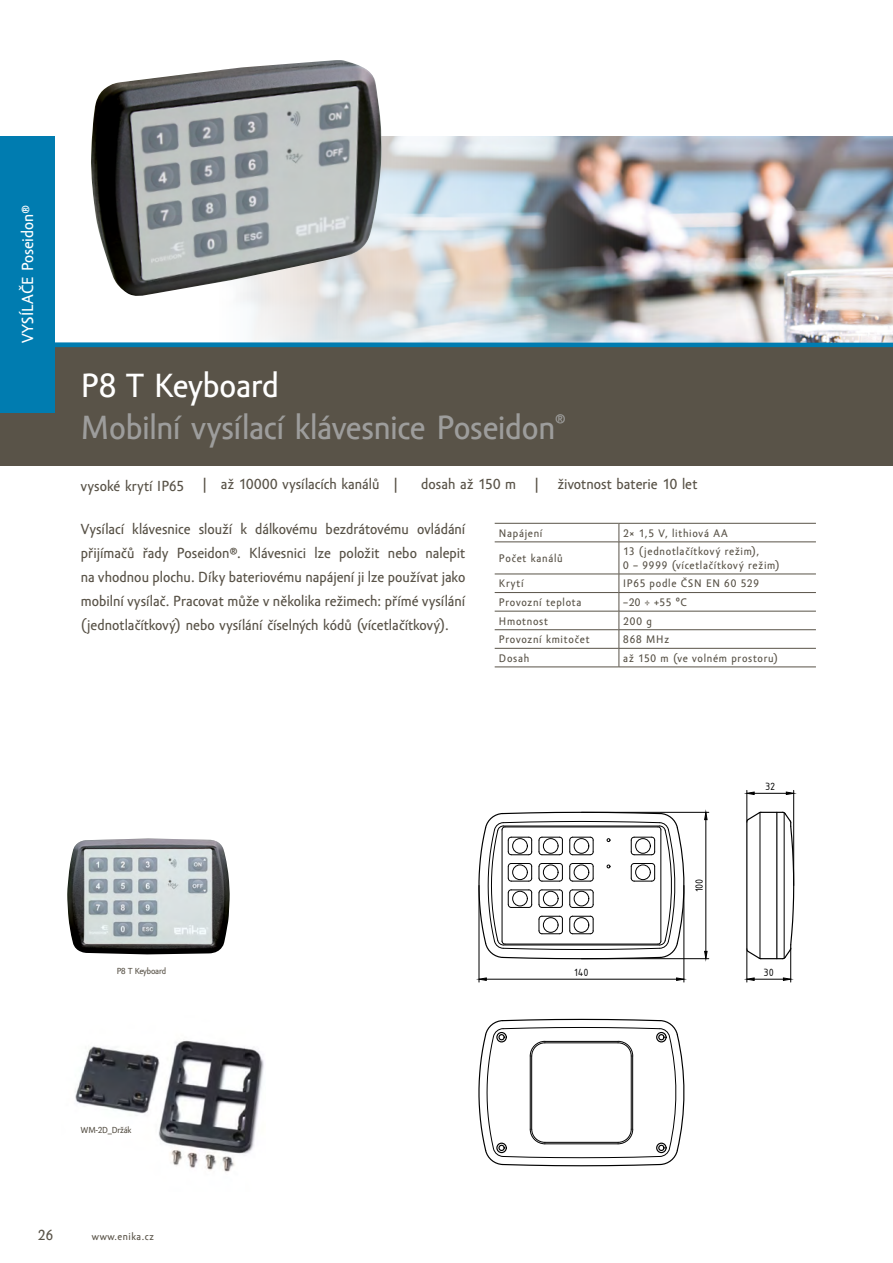
<style>
.page{position:relative;width:893px;height:1263px;background:#fff}
.page>*{position:absolute;margin:0;border:0;box-sizing:border-box;transform-origin:0 0}
.t1{font:34.5px/41.7px "Amor Sans Text Pro";letter-spacing:-.01em;color:#9d9d9c}
.t2{font:16.5px "Amor Sans Text Pro";color:#fff}
.t3{font:15px/24px "Amor Sans Text Pro";letter-spacing:.005em;color:#595348;text-align:justify}
.t4{font:11.4px "ISOCPEUR";color:#000}
.t5{font:11.25px/13.5px "Amor Sans Text Pro";letter-spacing:.065em;color:#595348}
.t6{font:10.5px "Amor Sans Text Pro";letter-spacing:.05em;color:#595348}
.t7{font:9px "Amor Sans Text Pro";letter-spacing:-.025em;color:#595348}
.s1{color:#fff}
</style>
<div class="page">
<img style="left:54px;top:136px;width:839px;height:207px">
<div style="left:0;top:345px;width:893px;height:120px;background:#595348"></div>
<div style="left:0;top:136px;width:54px;height:276px;background:#007cb0"></div>
<hr style="left:0;top:343px;width:893px;height:4px;background:#007cb0">
<img style="left:90px;top:60px;width:292px;height:237px">
<img style="left:67px;top:838px;width:163px;height:116px">
<hr style="left:495px;top:523px;width:124px;height:1px;background:#595348">
<hr style="left:495px;top:542px;width:124px;height:1px;background:#595348">
<hr style="left:495px;top:574px;width:124px;height:1px;background:#595348">
<hr style="left:495px;top:592px;width:124px;height:1px;background:#595348">
<hr style="left:495px;top:611px;width:124px;height:1px;background:#595348">
<hr style="left:495px;top:629px;width:124px;height:1px;background:#595348">
<hr style="left:495px;top:648px;width:124px;height:1px;background:#595348">
<hr style="left:495px;top:667px;width:124px;height:1px;background:#595348">
<hr style="left:619px;top:523px;width:197px;height:1px;background:#595348">
<hr style="left:619px;top:542px;width:197px;height:1px;background:#595348">
<hr style="left:619px;top:574px;width:197px;height:1px;background:#595348">
<hr style="left:619px;top:592px;width:197px;height:1px;background:#595348">
<hr style="left:619px;top:611px;width:197px;height:1px;background:#595348">
<hr style="left:619px;top:629px;width:197px;height:1px;background:#595348">
<hr style="left:619px;top:648px;width:197px;height:1px;background:#595348">
<hr style="left:619px;top:667px;width:197px;height:1px;background:#595348">
<svg style="left:619px;top:523px;width:1px;height:19px"></svg>
<hr style="left:619px;top:542px;width:1px;height:32px;background:#595348">
<svg style="left:619px;top:574px;width:1px;height:93px"></svg>
<hr style="left:479px;top:885px;width:1px;height:97px;background:#000">
<hr style="left:684px;top:885px;width:1px;height:97px;background:#000">
<hr style="left:486px;top:979px;width:191px;height:1px;background:#000">
<svg style="left:478px;top:977px;width:9px;height:4px"></svg>
<svg style="left:676px;top:977px;width:9px;height:4px"></svg>
<hr style="left:581px;top:958px;width:128px;height:1px;background:#000">
<hr style="left:581px;top:812px;width:128px;height:1px;background:#000">
<hr style="left:705px;top:820px;width:1px;height:131px;background:#000">
<svg style="left:704px;top:951px;width:4px;height:8px"></svg>
<svg style="left:704px;top:811px;width:4px;height:9px"></svg>
<svg style="left:478px;top:1018px;width:207px;height:149px"></svg>
<hr style="left:545px;top:1142px;width:73px;height:1px;background:#000">
<hr style="left:747px;top:950px;width:1px;height:32px;background:#000">
<hr style="left:790px;top:949px;width:1px;height:33px;background:#000">
<svg style="left:746px;top:977px;width:45px;height:4px"></svg>
<hr style="left:747px;top:790px;width:1px;height:31px;background:#000">
<hr style="left:793px;top:790px;width:1px;height:95px;background:#000">
<hr style="left:754px;top:793px;width:32px;height:1px;background:#000">
<svg style="left:746px;top:791px;width:9px;height:4px"></svg>
<svg style="left:786px;top:791px;width:8px;height:4px"></svg>
<svg style="left:746px;top:811px;width:49px;height:149px"></svg>
<svg style="left:478px;top:811px;width:208px;height:149px"></svg>
<div style="left:635px;top:865px;width:15px;height:15px;border:1px solid #000;border-radius:50%"></div>
<div style="left:635px;top:838px;width:15px;height:15px;border:1px solid #000;border-radius:50%"></div>
<div style="left:512px;top:891px;width:15px;height:15px;border:1px solid #000;border-radius:50%"></div>
<div style="left:512px;top:865px;width:15px;height:15px;border:1px solid #000;border-radius:50%"></div>
<div style="left:512px;top:838px;width:15px;height:15px;border:1px solid #000;border-radius:50%"></div>
<div style="left:543px;top:917px;width:15px;height:15px;border:1px solid #000;border-radius:50%"></div>
<div style="left:543px;top:891px;width:15px;height:15px;border:1px solid #000;border-radius:50%"></div>
<div style="left:543px;top:865px;width:15px;height:15px;border:1px solid #000;border-radius:50%"></div>
<div style="left:543px;top:838px;width:15px;height:15px;border:1px solid #000;border-radius:50%"></div>
<div style="left:574px;top:917px;width:15px;height:15px;border:1px solid #000;border-radius:50%"></div>
<div style="left:574px;top:891px;width:15px;height:15px;border:1px solid #000;border-radius:50%"></div>
<div style="left:574px;top:865px;width:15px;height:15px;border:1px solid #000;border-radius:50%"></div>
<div style="left:574px;top:838px;width:15px;height:15px;border:1px solid #000;border-radius:50%"></div>
<img style="left:75px;top:1040px;width:189px;height:132px">
<p class="t2" style="left:19px;top:343px;width:140px;rotate:-90deg">VYSÍLAČE Poseidon®</p>
<h1 class="t1" style="left:81px;top:366px;width:487px"><span class="s1">P8 T Keyboard<br></span>Mobilní vysílací klávesnice Poseidon<sup>®</sup></h1>
<p class="t3" style="left:81px;top:475px;width:105px">vysoké krytí IP65</p>
<p class="t3" style="left:203px;top:473px;width:196px">| až 10000 vysílacích kanálů |</p>
<p class="t3" style="left:421px;top:473px;width:96px">dosah až 150 m</p>
<p class="t3" style="left:535px;top:473px;width:5px">|</p>
<p class="t3" style="left:558px;top:473px;width:141px">životnost baterie 10 let</p>
<p class="t3" style="left:81px;top:518px;width:386px">Vysílací klávesnice slouží k dálkovému bezdrátovému ovládání přijímačů řady Poseidon®. Klávesnici lze položit nebo nalepit na vhodnou plochu. Díky bateriovému napájení ji lze používat jako mobilní vysílač. Pracovat může v několika režimech: přímé vysílání (jednotlačítkový) nebo vysílání číselných kódů (vícetlačítkový).</p>
<p class="t5" style="left:499px;top:527px;width:45px">Napájení</p>
<p class="t5" style="left:623px;top:527px;width:106px">2× 1,5 V, lithiová AA</p>
<p class="t5" style="left:499px;top:552px;width:65px">Počet kanálů</p>
<p class="t5" style="left:623px;top:545px;width:158px">13 (jednotlačítkový režim),<br>0 – 9999 (vícetlačítkový režim)</p>
<p class="t5" style="left:499px;top:577px;width:26px">Krytí</p>
<p class="t5" style="left:623px;top:577px;width:137px">IP65 podle ČSN EN 60 529</p>
<p class="t5" style="left:499px;top:596px;width:84px">Provozní teplota</p>
<p class="t5" style="left:623px;top:596px;width:65px">–20 ÷ +55 °C</p>
<p class="t5" style="left:499px;top:614px;width:50px">Hmotnost</p>
<p class="t5" style="left:623px;top:614px;width:30px">200 g</p>
<p class="t5" style="left:499px;top:633px;width:92px">Provozní kmitočet</p>
<p class="t5" style="left:623px;top:633px;width:47px">868 MHz</p>
<p class="t5" style="left:499px;top:652px;width:32px">Dosah</p>
<p class="t5" style="left:623px;top:652px;width:156px">až 150 m (ve volném prostoru)</p>
<p class="t7" style="left:117px;top:966px;width:51px">P8 T Keyboard</p>
<p class="t4" style="left:574px;top:965px;width:16px">140</p>
<p class="t4" style="left:692px;top:892px;width:15px;rotate:-90deg">100</p>
<p class="t4" style="left:765px;top:779px;width:12px">32</p>
<p class="t4" style="left:764px;top:965px;width:12px">30</p>
<p class="t7" style="left:81px;top:1125px;width:52px">WM-2D_Držák</p>
<p class="t3" style="left:38px;top:1223px;width:17px">26</p>
<p class="t6" style="left:92px;top:1231px;width:63px">www.enika.cz</p>
</div>
